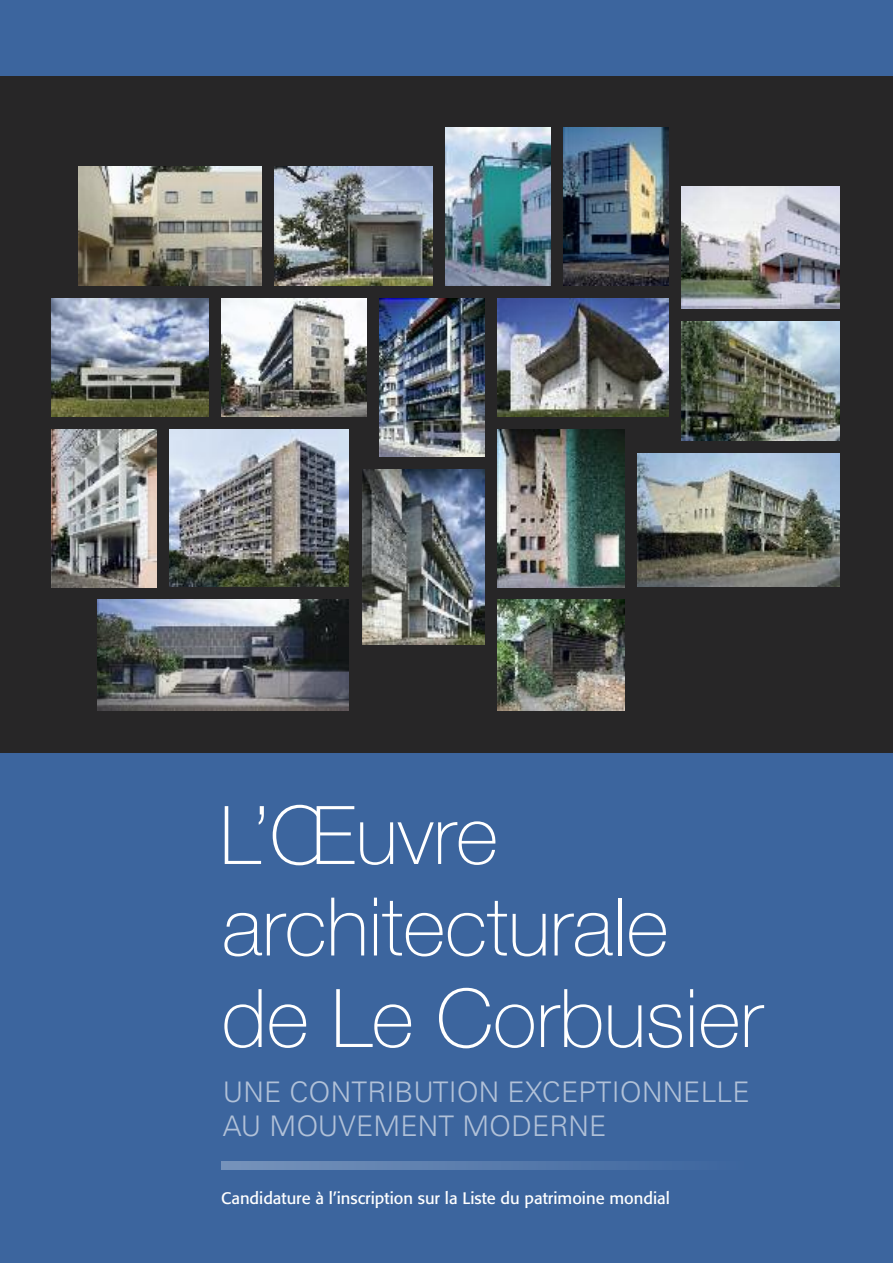
<style>
.page{position:relative;width:893px;height:1263px;background:#fff}
.page>*{position:absolute;margin:0;border:0;box-sizing:border-box;transform-origin:0 0}
.t1{font:100 81px/91.5px "Helvetica Neue";color:#fff}
.t2{font:300 28.35px/34px "Univers LT Std";letter-spacing:.005em;color:#b1c1d8}
.t3{font:16.5px "Formata";color:#fff}
</style>
<div class="page">
<div style="left:0;top:753px;width:893px;height:510px;background:#3c659e"></div>
<div style="left:0;top:0;width:893px;height:77px;background:#3c659e"></div>
<div style="left:0;top:77px;width:893px;height:676px;background:#272627"></div>
<img style="left:79px;top:167px;width:182px;height:118px">
<img style="left:274px;top:167px;width:158px;height:118px">
<img style="left:445px;top:128px;width:105px;height:157px">
<img style="left:563px;top:128px;width:106px;height:157px">
<img style="left:682px;top:186px;width:157px;height:123px">
<img style="left:169px;top:430px;width:180px;height:157px">
<img style="left:222px;top:298px;width:144px;height:119px">
<img style="left:51px;top:298px;width:158px;height:119px">
<img style="left:379px;top:298px;width:106px;height:158px">
<img style="left:498px;top:298px;width:171px;height:119px">
<img style="left:682px;top:322px;width:157px;height:118px">
<img style="left:51px;top:430px;width:105px;height:157px">
<img style="left:498px;top:600px;width:127px;height:110px">
<img style="left:498px;top:430px;width:127px;height:157px">
<img style="left:362px;top:469px;width:123px;height:175px">
<img style="left:98px;top:600px;width:251px;height:110px">
<img style="left:638px;top:453px;width:201px;height:134px">
<svg style="left:221px;top:1161px;width:432px;height:8px;background:#5e80af"></svg>
<h1 class="t1" style="left:220px;top:797px;width:545px">L’Œuvre architecturale de Le Corbusier</h1>
<h2 class="t2" style="left:223px;top:1077px;width:528px">UNE CONTRIBUTION EXCEPTIONNELLE<br>AU MOUVEMENT MODERNE</h2>
<p class="t3" style="left:221px;top:1191px;width:450px">Candidature à l’inscription sur la Liste du patrimoine mondial</p>
</div>
